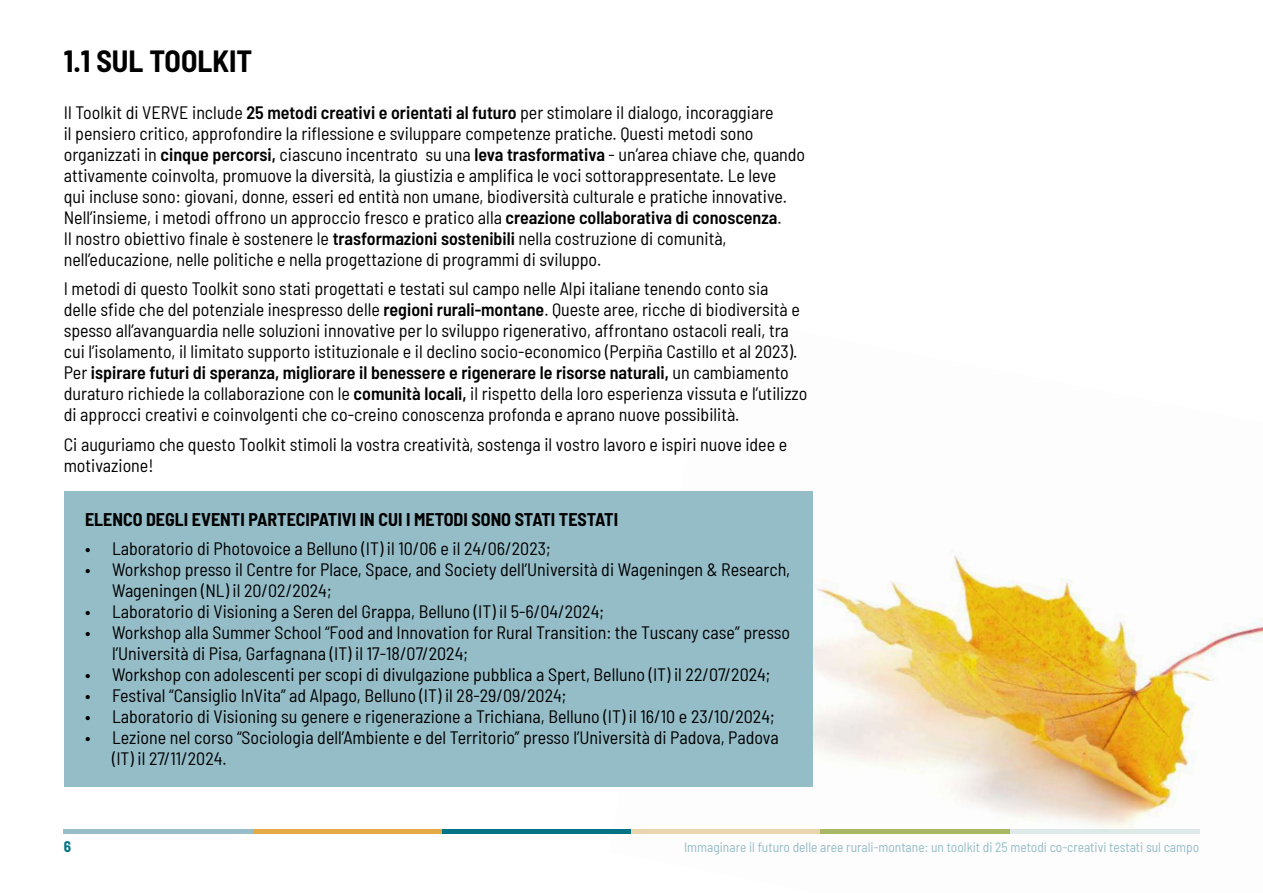
<style>
.page{position:relative;width:1263px;height:893px;background:#fff}
.page>*{position:absolute;margin:0;border:0;box-sizing:border-box;transform-origin:0 0}
.t1{font:700 semi-condensed 30px "Barlow";color:#000}
.t2{font:semi-condensed 18px/21px "Barlow";color:#000}
.t3{font:700 semi-condensed 18px "Barlow";color:#000}
.t4{font:700 semi-condensed 15px "Barlow";color:#007487}
.t5{font:semi-condensed 13.5px "Barlow";color:#97bdc8}
.s1{font-weight:600}
</style>
<div class="page">
<hr style="left:64px;top:829px;width:189px;height:4px;background:#97bdc8">
<hr style="left:253px;top:829px;width:189px;height:4px;background:#e3aa45">
<hr style="left:442px;top:829px;width:189px;height:4px;background:#007487">
<img style="left:608px;top:491px;width:655px;height:343px">
<div style="left:64px;top:491px;width:748px;height:296px;background:#95bdc8"></div>
<h1 class="t1" style="left:64px;top:39px;width:190px">1.1 SUL TOOLKIT</h1>
<p class="t2" style="left:64px;top:100px;width:743px">Il Toolkit di VERVE include <span class="s1">25 metodi creativi e orientati al futuro</span> per stimolare il dialogo, incoraggiare<br>il pensiero critico, approfondire la riflessione e sviluppare competenze pratiche. Questi metodi sono organizzati in <span class="s1">cinque percorsi,</span> ciascuno incentrato su una <span class="s1">leva trasformativa</span> - un’area chiave che, quando attivamente coinvolta, promuove la diversità, la giustizia e amplifica le voci sottorappresentate. Le leve<br>qui incluse sono: giovani, donne, esseri ed entità non umane, biodiversità culturale e pratiche innovative.<br>Nell’insieme, i metodi offrono un approccio fresco e pratico alla <span class="s1">creazione collaborativa di conoscenza</span>.<br>Il nostro obiettivo finale è sostenere le <span class="s1">trasformazioni sostenibili</span> nella costruzione di comunità, nell’educazione, nelle politiche e nella progettazione di programmi di sviluppo.</p>
<p class="t2" style="left:64px;top:277px;width:745px">I metodi di questo Toolkit sono stati progettati e testati sul campo nelle Alpi italiane tenendo conto sia<br>delle sfide che del potenziale inespresso delle <span class="s1">regioni rurali-montane</span>. Queste aree, ricche di biodiversità e spesso all’avanguardia nelle soluzioni innovative per lo sviluppo rigenerativo, affrontano ostacoli reali, tra cui l’isolamento, il limitato supporto istituzionale e il declino socio-economico (Perpiña Castillo et al 2023).<br>Per <span class="s1">ispirare futuri di speranza, migliorare il benessere e rigenerare le risorse naturali,</span> un cambiamento duraturo richiede la collaborazione con le <span class="s1">comunità locali,</span> il rispetto della loro esperienza vissuta e l’utilizzo di approcci creativi e coinvolgenti che co-creino conoscenza profonda e aprano nuove possibilità.</p>
<p class="t2" style="left:64px;top:432px;width:725px">Ci auguriamo che questo Toolkit stimoli la vostra creatività, sostenga il vostro lavoro e ispiri nuove idee e motivazione!</p>
<p class="t3" style="left:85px;top:506px;width:535px">ELENCO DEGLI EVENTI PARTECIPATIVI IN CUI I METODI SONO STATI TESTATI</p>
<p class="t2" style="left:85px;top:537px;width:467px">• Laboratorio di Photovoice a Belluno (IT) il 10/06 e il 24/06/2023;</p>
<p class="t2" style="left:112px;top:558px;width:679px;text-indent:-27px">• Workshop presso il Centre for Place, Space, and Society dell’Università di Wageningen &amp; Research,<br>Wageningen (NL) il 20/02/2024;</p>
<p class="t2" style="left:85px;top:600px;width:520px">• Laboratorio di Visioning a Seren del Grappa, Belluno (IT) il 5-6/04/2024;</p>
<p class="t2" style="left:112px;top:621px;width:679px;text-indent:-27px">• Workshop alla Summer School “Food and Innovation for Rural Transition: the Tuscany case” presso l’Università di Pisa, Garfagnana (IT) il 17-18/07/2024;</p>
<p class="t2" style="left:85px;top:663px;width:687px">• Workshop con adolescenti per scopi di divulgazione pubblica a Spert, Belluno (IT) il 22/07/2024;</p>
<p class="t2" style="left:85px;top:684px;width:483px">• Festival “Cansiglio InVita” ad Alpago, Belluno (IT) il 28-29/09/2024;</p>
<p class="t2" style="left:85px;top:705px;width:691px">• Laboratorio di Visioning su genere e rigenerazione a Trichiana, Belluno (IT) il 16/10 e 23/10/2024;</p>
<p class="t2" style="left:112px;top:726px;width:668px;text-indent:-27px">• Lezione nel corso “Sociologia dell’Ambiente e del Territorio” presso l’Università di Padova, Padova (IT) il 27/11/2024.</p>
<p class="t4" style="left:64px;top:835px;width:9px">6</p>
<p class="t5" style="left:684px;top:837px;width:517px">Immaginare il futuro delle aree rurali-montane: un toolkit di 25 metodi co-creativi testati sul campo</p>
</div>
